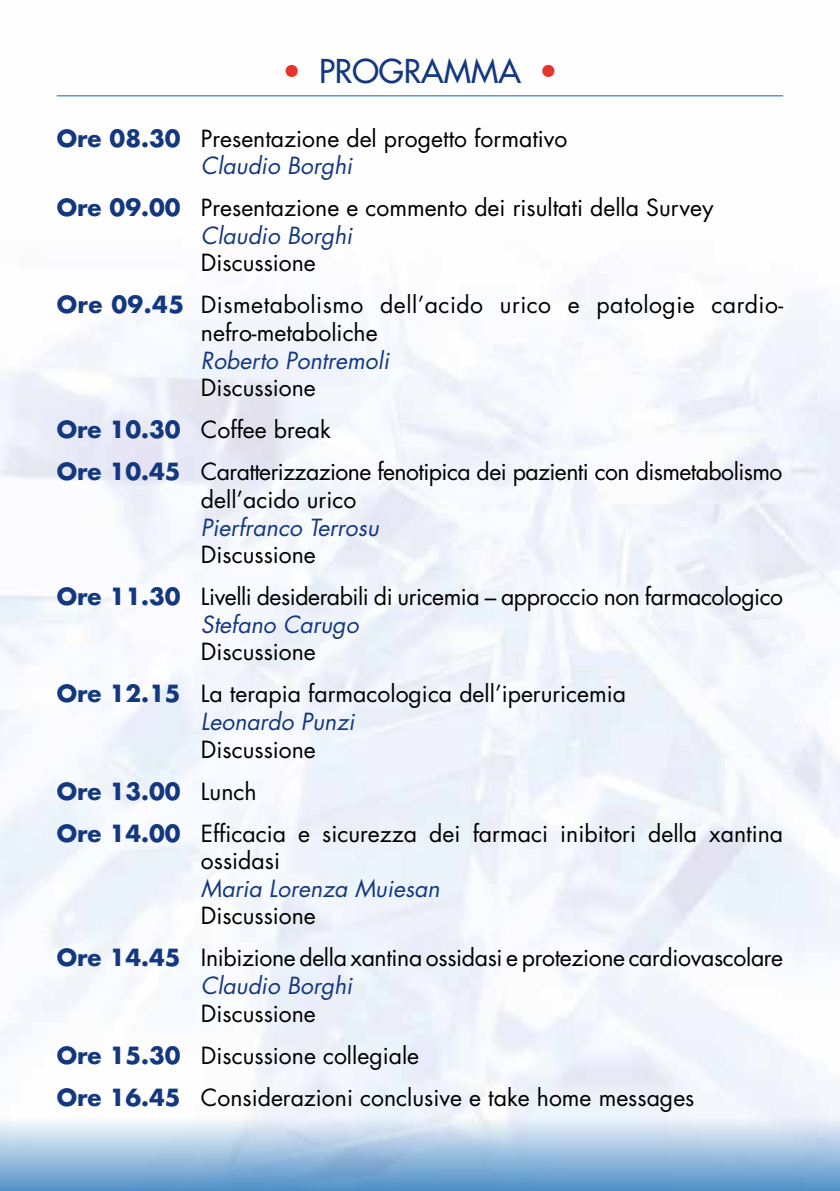
<style>
.page{position:relative;width:840px;height:1191px;background:#fff}
.page>*{position:absolute;margin:0;border:0;box-sizing:border-box;transform-origin:0 0}
.t1{font:500 32px "Futura Std";color:#14387f}
.t2{font:23px/42px "Futura Std";color:#000}
.t3{font:23px/42px "Futura Std";letter-spacing:-.025em;color:#000}
.t4{font:italic 23px "Futura Std";color:#14387f}
.t5{font:23px/42px "Futura Std";letter-spacing:-.02em;color:#000}
.t6{font:23px/42px "Futura Std";letter-spacing:.02em;color:#000}
.s1{font-weight:700;color:#e7332a}
.s2{font-weight:700;color:#14387f}
.s3{font-style:italic;color:#14387f}
</style>
<div class="page">
<img style="left:0;top:95px;width:839px;height:1022px">
<div style="left:0;top:1117px;width:839px;height:74px;background:linear-gradient(to bottom,#f3f6fb,#5090c7)"></div>
<hr style="left:57px;top:95px;width:725px;height:1px;background:#0069b4">
<h1 class="t1" style="left:280px;top:51px;width:280px"><span class="s1">•</span> PROGRAMMA <span class="s1">•</span></h1>
<p class="t2" style="left:201px;top:125px;width:368px;line-height:27.6px;text-indent:-144px"><span class="s2">Ore 08.30</span> Presentazione del progetto formativo<br><span class="s3">Claudio Borghi</span></p>
<p class="t2" style="left:201px;top:194px;width:514px;line-height:27.6px;text-indent:-144px"><span class="s2">Ore 09.00</span> Presentazione e commento dei risultati della Survey<br><span class="s3">Claudio Borghi</span></p>
<p class="t6" style="left:57px;top:242px;width:727px;text-indent:144px">Discussione<br><span class="s2">Ore 09.45</span> Dismetabolismo dell’acido urico e patologie cardio-</p>
<p class="t2" style="left:201px;top:312px;width:178px">nefro-metaboliche</p>
<p class="t4" style="left:201px;top:345px;width:189px">Roberto Pontremoli</p>
<p class="t3" style="left:57px;top:367px;width:726px;text-indent:144px">Discussione<br><span class="s2">Ore 10.30</span> Coffee break<br><span class="s2">Ore 10.45</span> Caratterizzazione fenotipica dei pazienti con dismetabolismo</p>
<p class="t2" style="left:201px;top:479px;width:157px">dell’acido urico</p>
<p class="t4" style="left:201px;top:512px;width:179px">Pierfranco Terrosu</p>
<p class="t5" style="left:57px;top:534px;width:727px;text-indent:144px">Discussione<br><span class="s2">Ore 11.30</span> Livelli desiderabili di uricemia – approccio non farmacologico</p>
<p class="t4" style="left:201px;top:609px;width:159px">Stefano Carugo</p>
<p class="t2" style="left:57px;top:631px;width:570px;text-indent:144px">Discussione<br><span class="s2">Ore 12.15</span> La terapia farmacologica dell’iperuricemia</p>
<p class="t4" style="left:201px;top:707px;width:155px">Leonardo Punzi</p>
<p class="t2" style="left:57px;top:728px;width:727px;text-indent:144px">Discussione<br><span class="s2">Ore 13.00</span> Lunch<br><span class="s2">Ore 14.00</span> Efficacia e sicurezza dei farmaci inibitori della xantina</p>
<p class="t2" style="left:201px;top:840px;width:81px">ossidasi</p>
<p class="t4" style="left:201px;top:873px;width:240px">Maria Lorenza Muiesan</p>
<p class="t2" style="left:57px;top:895px;width:727px;text-indent:144px">Discussione<br><span class="s2">Ore 14.45</span> Inibizione della xantina ossidasi e protezione cardiovascolare</p>
<p class="t4" style="left:201px;top:971px;width:153px">Claudio Borghi</p>
<p class="t2" style="left:57px;top:992px;width:639px;text-indent:144px">Discussione<br><span class="s2">Ore 15.30</span> Discussione collegiale<br><span class="s2">Ore 16.45</span> Considerazioni conclusive e take home messages</p>
</div>
